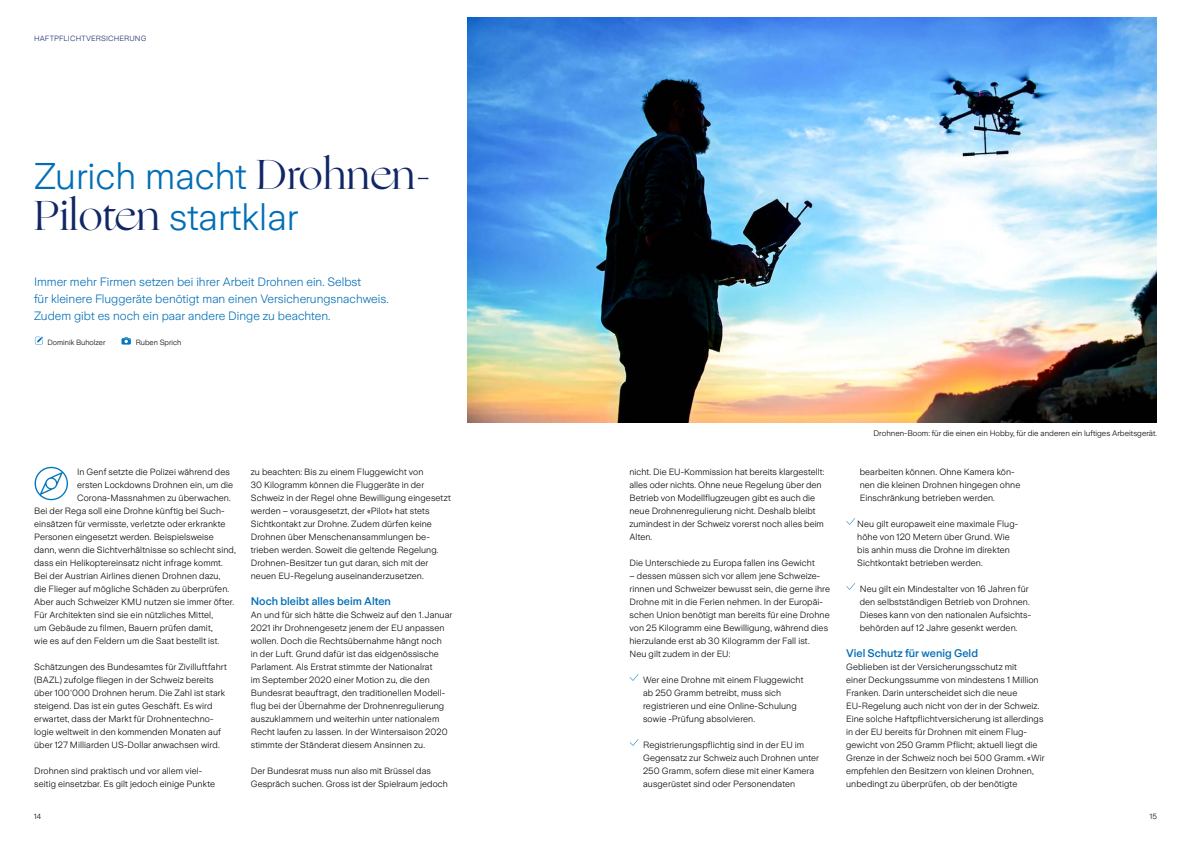
<style>
.page{position:relative;width:1191px;height:842px;background:#fff}
.page>*{position:absolute;margin:0;border:0;box-sizing:border-box;transform-origin:0 0}
.t1{font:300 37px/41px "Zurich Sans";color:#006eb6}
.t2{font:300 12px/17px "Zurich Sans";color:#006eb6}
.t3{font:500 11px "Zurich Sans";color:#006eb6}
.t4{font:300 9px/13px "Zurich Sans";letter-spacing:.01em;color:#000}
.t5{font:300 8px "Zurich Sans";color:#000}
.t6{font:300 7.5px "Zurich Sans";color:#000}
.t7{font:300 7.5px "Zurich Sans";letter-spacing:.02em;color:#112666}
.s1{font-family:"Ogg";font-weight:400;font-size:42px;color:#112666}
</style>
<div class="page">
<svg style="left:629px;top:674px;width:9px;height:7px"></svg>
<svg style="left:629px;top:739px;width:9px;height:7px"></svg>
<svg style="left:846px;top:518px;width:9px;height:7px"></svg>
<svg style="left:846px;top:583px;width:9px;height:7px"></svg>
<img style="left:467px;top:17px;width:690px;height:406px">
<svg style="left:35px;top:337px;width:8px;height:8px"></svg>
<svg style="left:121px;top:337px;width:10px;height:8px"></svg>
<svg style="left:34px;top:467px;width:34px;height:33px"></svg>
<p class="t7" style="left:34px;top:34px;width:114px">HAFTPFLICHTVERSICHERUNG</p>
<h1 class="t1" style="left:34px;top:156px;width:399px">Zurich macht <span class="s1">Drohnen-<br>Piloten</span> startklar</h1>
<h2 class="t2" style="left:34px;top:274px;width:356px">Immer mehr Firmen setzen bei ihrer Arbeit Drohnen ein. Selbst<br>für kleinere Fluggeräte benötigt man einen Versicherungsnachweis.<br>Zudem gibt es noch ein paar andere Dinge zu beachten.</h2>
<p class="t6" style="left:47px;top:338px;width:59px">Dominik Buholzer</p>
<p class="t6" style="left:136px;top:338px;width:47px">Ruben Sprich</p>
<p class="t4" style="left:77px;top:465px;width:154px">In Genf setzte die Polizei während des</p>
<p class="t4" style="left:77px;top:478px;width:157px">ersten Lockdowns Drohnen ein, um die</p>
<p class="t4" style="left:77px;top:491px;width:155px">Corona-Massnahmen zu überwachen.</p>
<p class="t4" style="left:34px;top:504px;width:192px">Bei der Rega soll eine Drohne künftig bei Such-</p>
<p class="t4" style="left:34px;top:517px;width:193px">einsätzen für vermisste, verletzte oder erkrankte</p>
<p class="t4" style="left:34px;top:530px;width:181px">Personen eingesetzt werden. Beispielsweise</p>
<p class="t4" style="left:34px;top:543px;width:203px">dann, wenn die Sichtverhältnisse so schlecht sind,</p>
<p class="t4" style="left:34px;top:556px;width:190px">dass ein Helikoptereinsatz nicht infrage kommt.</p>
<p class="t4" style="left:34px;top:569px;width:188px">Bei der Austrian Airlines dienen Drohnen dazu,</p>
<p class="t4" style="left:34px;top:582px;width:197px">die Flieger auf mögliche Schäden zu überprüfen.</p>
<p class="t4" style="left:34px;top:595px;width:201px">Aber auch Schweizer KMU nutzen sie immer öfter.</p>
<p class="t4" style="left:34px;top:608px;width:180px">Für Architekten sind sie ein nützliches Mittel,</p>
<p class="t4" style="left:34px;top:621px;width:180px">um Gebäude zu filmen, Bauern prüfen damit,</p>
<p class="t4" style="left:34px;top:634px;width:187px">wie es auf den Feldern um die Saat bestellt ist.</p>
<p class="t4" style="left:34px;top:660px;width:194px">Schätzungen des Bundesamtes für Zivilluftfahrt (BAZL) zufolge fliegen in der Schweiz bereits über 100'000 Drohnen herum. Die Zahl ist stark steigend. Das ist ein gutes Geschäft. Es wird erwartet, dass der Markt für Drohnentechno&shy;logie weltweit in den kommenden Monaten auf über 127 Milliarden US-Dollar anwachsen wird.</p>
<p class="t4" style="left:34px;top:764px;width:182px">Drohnen sind praktisch und vor allem viel&shy;seitig einsetzbar. Es gilt jedoch einige Punkte</p>
<p class="t4" style="left:251px;top:465px;width:201px">zu beachten: Bis zu einem Fluggewicht von<br>30 Kilogramm können die Fluggeräte in der Schweiz in der Regel ohne Bewilligung eingesetzt werden – vorausgesetzt, der «Pilot» hat stets Sichtkontakt zur Drohne. Zudem dürfen keine Drohnen über Menschenansammlungen be&shy;trieben werden. Soweit die geltende Regelung.<br>Drohnen-Besitzer tun gut daran, sich mit der neuen EU-Regelung auseinanderzusetzen.</p>
<p class="t3" style="left:251px;top:595px;width:142px">Noch bleibt alles beim Alten</p>
<p class="t4" style="left:251px;top:608px;width:203px">An und für sich hätte die Schweiz auf den 1.Januar 2021 ihr Drohnengesetz jenem der EU anpassen wollen. Doch die Rechtsübernahme hängt noch<br>in der Luft. Grund dafür ist das eidgenössische Parlament. Als Erstrat stimmte der Nationalrat<br>im September 2020 einer Motion zu, die den Bundesrat beauftragt, den traditionellen Modell&shy;flug bei der Übernahme der Drohnenregulierung auszuklammern und weiterhin unter nationalem Recht laufen zu lassen. In der Wintersaison 2020 stimmte der Ständerat diesem Ansinnen zu.</p>
<p class="t4" style="left:251px;top:764px;width:198px">Der Bundesrat muss nun also mit Brüssel das<br>Gespräch suchen. Gross ist der Spielraum jedoch</p>
<p class="t4" style="left:629px;top:465px;width:196px">nicht. Die EU-Kommission hat bereits klargestellt: alles oder nichts. Ohne neue Regelung über den Betrieb von Modellflugzeugen gibt es auch die neue Drohnenregulierung nicht. Deshalb bleibt zumindest in der Schweiz vorerst noch alles beim Alten.</p>
<p class="t4" style="left:629px;top:556px;width:187px">Die Unterschiede zu Europa fallen ins Gewicht</p>
<p class="t4" style="left:629px;top:569px;width:202px">– dessen müssen sich vor allem jene Schweize&shy;rinnen und Schweizer bewusst sein, die gerne ihre Drohne mit in die Ferien nehmen. In der Europäi&shy;schen Union benötigt man bereits für eine Drohne von 25 Kilogramm eine Bewilligung, während dies hierzulande erst ab 30 Kilogramm der Fall ist.<br>Neu gilt zudem in der EU:</p>
<p class="t4" style="left:643px;top:673px;width:162px">Wer eine Drohne mit einem Fluggewicht ab 250 Gramm betreibt, muss sich registrieren und eine Online-Schulung sowie -Prüfung absolvieren.</p>
<p class="t4" style="left:643px;top:738px;width:177px">Registrierungspflichtig sind in der EU im Gegensatz zur Schweiz auch Drohnen unter 250 Gramm, sofern diese mit einer Kamera ausgerüstet sind oder Personendaten</p>
<p class="t5" style="left:873px;top:429px;width:285px">Drohnen-Boom: für die einen ein Hobby, für die anderen ein luftiges Arbeitsgerät.</p>
<p class="t4" style="left:859px;top:465px;width:162px">bearbeiten können. Ohne Kamera kön&shy;nen die kleinen Drohnen hingegen ohne<br>Einschränkung betrieben werden.</p>
<p class="t4" style="left:857px;top:517px;width:162px">Neu gilt europaweit eine maximale Flug&shy;höhe von 120 Metern über Grund. Wie bis anhin muss die Drohne im direkten Sichtkontakt betrieben werden.</p>
<p class="t4" style="left:859px;top:582px;width:173px">Neu gilt ein Mindestalter von 16 Jahren für den selbstständigen Betrieb von Drohnen.<br>Dieses kann von den nationalen Aufsichts&shy;behörden auf 12 Jahre gesenkt werden.</p>
<p class="t3" style="left:846px;top:647px;width:133px">Viel Schutz für wenig Geld</p>
<p class="t4" style="left:846px;top:660px;width:200px">Geblieben ist der Versicherungsschutz mit<br>einer Deckungssumme von mindestens 1 Million Franken. Darin unterscheidet sich die neue EU-Regelung auch nicht von der in der Schweiz.<br>Eine solche Haftpflichtversicherung ist allerdings in der EU bereits für Drohnen mit einem Flug&shy;gewicht von 250 Gramm Pflicht; aktuell liegt die Grenze in der Schweiz noch bei 500 Gramm. «Wir empfehlen den Besitzern von kleinen Drohnen, unbedingt zu überprüfen, ob der benötigte</p>
<p class="t6" style="left:34px;top:813px;width:8px">14</p>
<p class="t6" style="left:1149px;top:813px;width:9px">15</p>
</div>
